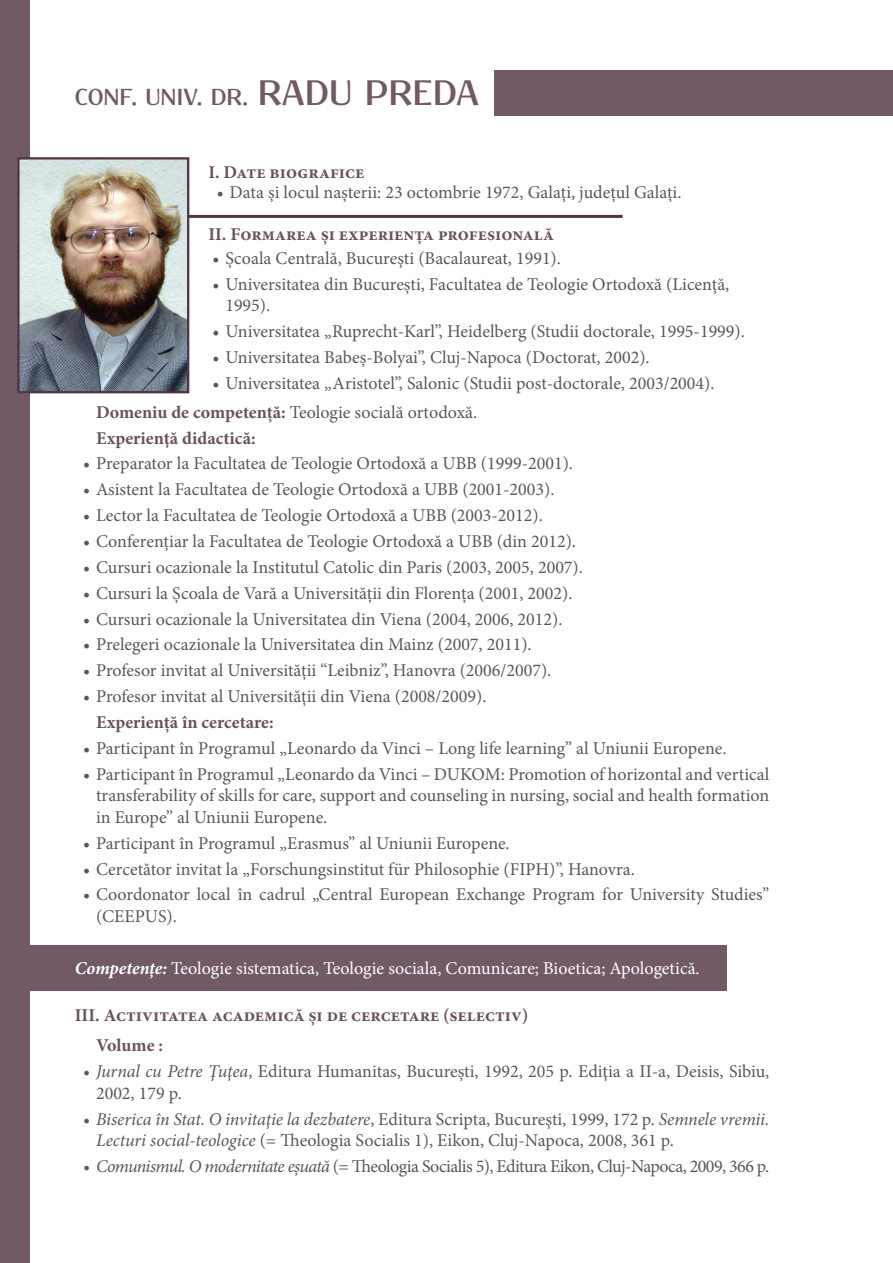
<style>
.page{position:relative;width:893px;height:1263px;background:#fff}
.page>*{position:absolute;margin:0;border:0;box-sizing:border-box;transform-origin:0 0}
.t1{font:700 25.5px "Resagokr";color:#715a65}
.t2{font:18px/21.6px "Minion Pro";color:#57585a}
.t3{font:700 18px/30.3px "Minion Pro";color:#69515d}
.t4{font:18px "Minion Pro";letter-spacing:-.03em;color:#57585a}
.t5{font:18px "Minion Pro";color:#fff}
.s1{font-size:39px}
.s2{font-weight:700;color:#69515d}
.s3{font-weight:700;font-style:italic}
.s4{font-style:italic}
</style>
<div class="page">
<div style="left:0;top:0;width:30px;height:1263px;background:#715a65"></div>
<div style="left:495px;top:70px;width:398px;height:46px;background:#715a65"></div>
<hr style="left:173px;top:215px;width:450px;height:3px;background:#513545">
<div style="left:6px;top:945px;width:721px;height:46px;background:#715a65"></div>
<img style="left:20px;top:160px;width:166px;height:230px">
<div style="left:17px;top:157px;width:172px;height:236px;border:2px solid #513545"></div>
<h1 class="t1" style="left:75px;top:85px;width:406px">CONF. UNIV. DR. <span class="s1">RADU PREDA</span></h1>
<p class="t3" style="left:208px;top:157px;width:158px">I. Date biografice</p>
<p class="t2" style="left:217px;top:181px;width:466px">• Data și locul nașterii: 23 octombrie 1972, Galați, județul Galați.</p>
<p class="t3" style="left:208px;top:219px;width:347px">II. Formarea și experiența profesională</p>
<p class="t2" style="left:213px;top:247px;width:350px">• Școala Centrală, Bucureşti (Bacalaureat, 1991).</p>
<p class="t2" style="left:225px;top:273px;width:505px;text-indent:-13px">• Universitatea din București, Facultatea de Teologie Ortodoxă (Licență,<br>1995).</p>
<p class="t2" style="left:213px;top:321px;width:534px">• Universitatea „Ruprecht-Karl”, Heidelberg (Studii doctorale, 1995-1999).</p>
<p class="t2" style="left:213px;top:347px;width:439px">• Universitatea Babeș-Bolyai”, Cluj-Napoca (Doctorat, 2002).</p>
<p class="t2" style="left:96px;top:369px;width:620px;line-height:28.8px;text-indent:117px">• Universitatea „Aristotel”, Salonic (Studii post-doctorale, 2003/2004).<br><span class="s2">Domeniu de competență:</span> Teologie socială ortodoxă.</p>
<p class="t3" style="left:96px;top:422px;width:161px">Experienţă didactică:</p>
<p class="t2" style="left:83px;top:453px;width:491px">• Preparator la Facultatea de Teologie Ortodoxă a UBB (1999-2001).</p>
<p class="t2" style="left:83px;top:479px;width:473px">• Asistent la Facultatea de Teologie Ortodoxă a UBB (2001-2003).</p>
<p class="t2" style="left:83px;top:505px;width:461px">• Lector la Facultatea de Teologie Ortodoxă a UBB (2003-2012).</p>
<p class="t2" style="left:83px;top:530px;width:494px">• Conferențiar la Facultatea de Teologie Ortodoxă a UBB (din 2012).</p>
<p class="t2" style="left:83px;top:556px;width:501px">• Cursuri ocazionale la Institutul Catolic din Paris (2003, 2005, 2007).</p>
<p class="t2" style="left:83px;top:582px;width:491px">• Cursuri la Școala de Vară a Universității din Florența (2001, 2002).</p>
<p class="t2" style="left:83px;top:608px;width:481px">• Cursuri ocazionale la Universitatea din Viena (2004, 2006, 2012).</p>
<p class="t2" style="left:83px;top:634px;width:450px">• Prelegeri ocazionale la Universitatea din Mainz (2007, 2011).</p>
<p class="t2" style="left:83px;top:660px;width:470px">• Profesor invitat al Universității “Leibniz”, Hanovra (2006/2007).</p>
<p class="t2" style="left:83px;top:686px;width:405px">• Profesor invitat al Universității din Viena (2008/2009).</p>
<p class="t3" style="left:96px;top:707px;width:179px">Experiență în cercetare:</p>
<p class="t2" style="left:83px;top:737px;width:645px">• Participant în Programul „Leonardo da Vinci – Long life learning” al Uniunii Europene.</p>
<p class="t2" style="left:96px;top:763px;width:675px;text-align:justify;text-indent:-13px">• Participant în Programul „Leonardo da Vinci – DUKOM: Promotion of horizontal and vertical transferability of skills for care, support and counseling in nursing, social and health formation in Europe” al Uniunii Europene.</p>
<p class="t2" style="left:83px;top:832px;width:428px">• Participant în Programul „Erasmus” al Uniunii Europene.</p>
<p class="t2" style="left:83px;top:858px;width:553px">• Cercetător invitat la „Forschungsinstitut für Philosophie (FIPH)”, Hanovra.</p>
<p class="t2" style="left:96px;top:884px;width:675px;text-indent:-13px">• Coordonator local în cadrul „Central European Exchange Program for University Studies” (CEEPUS).</p>
<p class="t5" style="left:75px;top:956px;width:626px"><span class="s3">Competențe:</span> Teologie sistematica, Teologie sociala, Comunicare; Bioetica; Apologetică.</p>
<p class="t3" style="left:96px;top:1000px;width:434px;text-indent:-21px">III. Activitatea academică și de cercetare (selectiv)<br>Volume :</p>
<p class="t2" style="left:96px;top:1061px;width:675px;text-indent:-13px"><span class="s4">• Jurnal cu Petre Ţuţea</span>, Editura Humanitas, Bucureşti, 1992, 205 p. Ediţia a II-a, Deisis, Sibiu,<br>2002, 179 p.</p>
<p class="t2" style="left:96px;top:1108px;width:675px;text-indent:-13px"><span class="s4">• Biserica în Stat. O invitaţie la dezbatere</span>, Editura Scripta, Bucureşti, 1999, 172 p. <span class="s4">Semnele vremii.<br>Lecturi social-teologice</span> (= Theologia Socialis 1), Eikon, Cluj-Napoca, 2008, 361 p.</p>
<p class="t4" style="left:83px;top:1154px;width:687px"><span class="s4">• Comunismul. O modernitate eșuată</span> (= Theologia Socialis 5), Editura Eikon, Cluj-Napoca, 2009, 366 p.</p>
</div>
